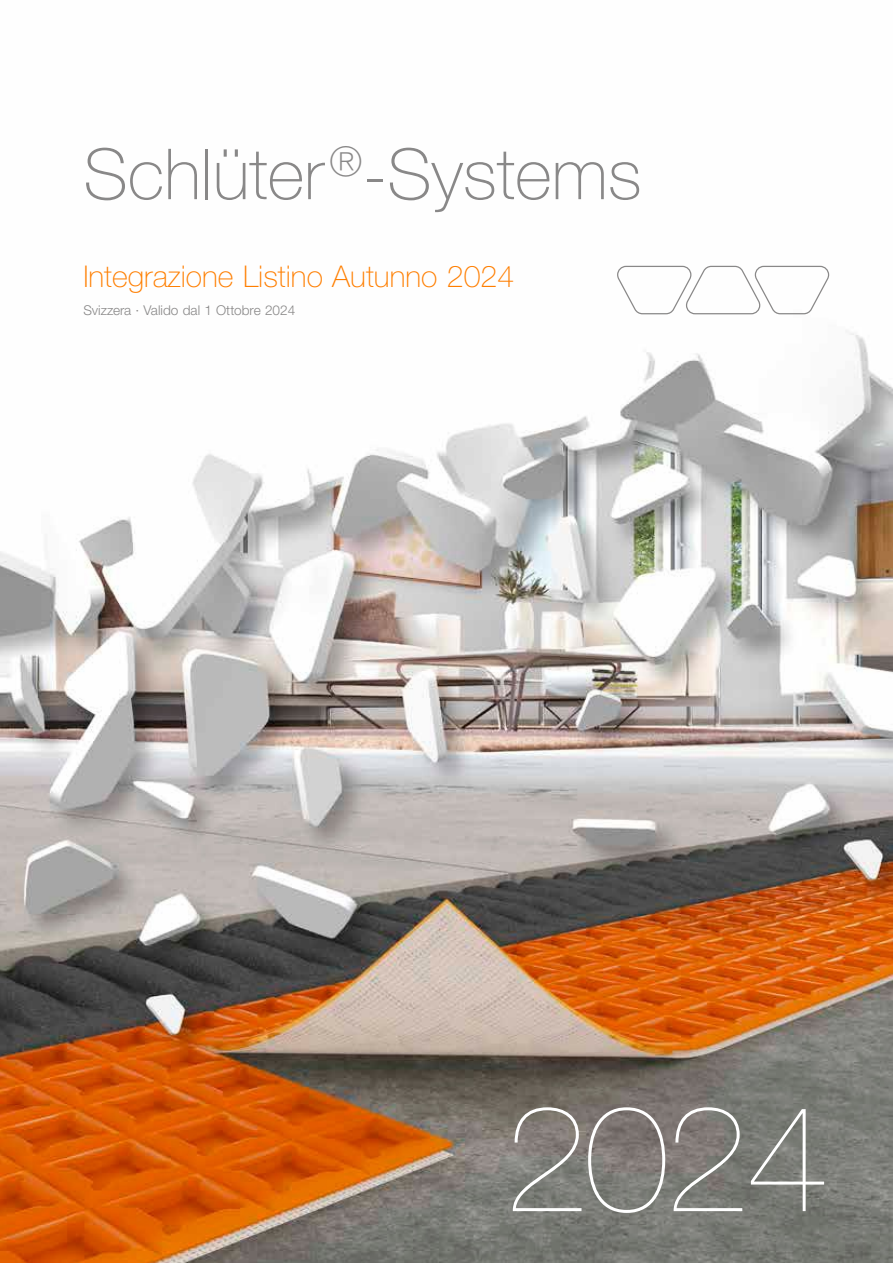
<style>
.page{position:relative;width:893px;height:1263px;background:#fff}
.page>*{position:absolute;margin:0;border:0;box-sizing:border-box;transform-origin:0 0}
.t1{font:200 150px "Helvetica Neue LT Pro";color:#fff}
.t2{font:100 70.5px "Helvetica Neue LT Pro";color:#898888}
.t3{font:100 30px "Helvetica Neue LT Pro";color:#ff7e00}
.t4{font:300 13.5px "Helvetica Neue LTW1 G";color:#898888}
</style>
<div class="page">
<img style="left:0;top:265px;width:893px;height:998px">
<svg style="left:617px;top:266px;width:212px;height:48px"></svg>
<h2 class="t2" style="left:83px;top:134px;width:560px">Schlüter <sup>®</sup>-Systems</h2>
<p class="t3" style="left:83px;top:259px;width:432px">Integrazione Listino Autunno 2024</p>
<p class="t4" style="left:83px;top:302px;width:214px">Svizzera · Valido dal 1 Ottobre 2024</p>
<h1 class="t1" style="left:505px;top:1071px;width:326px">2024</h1>
</div>
